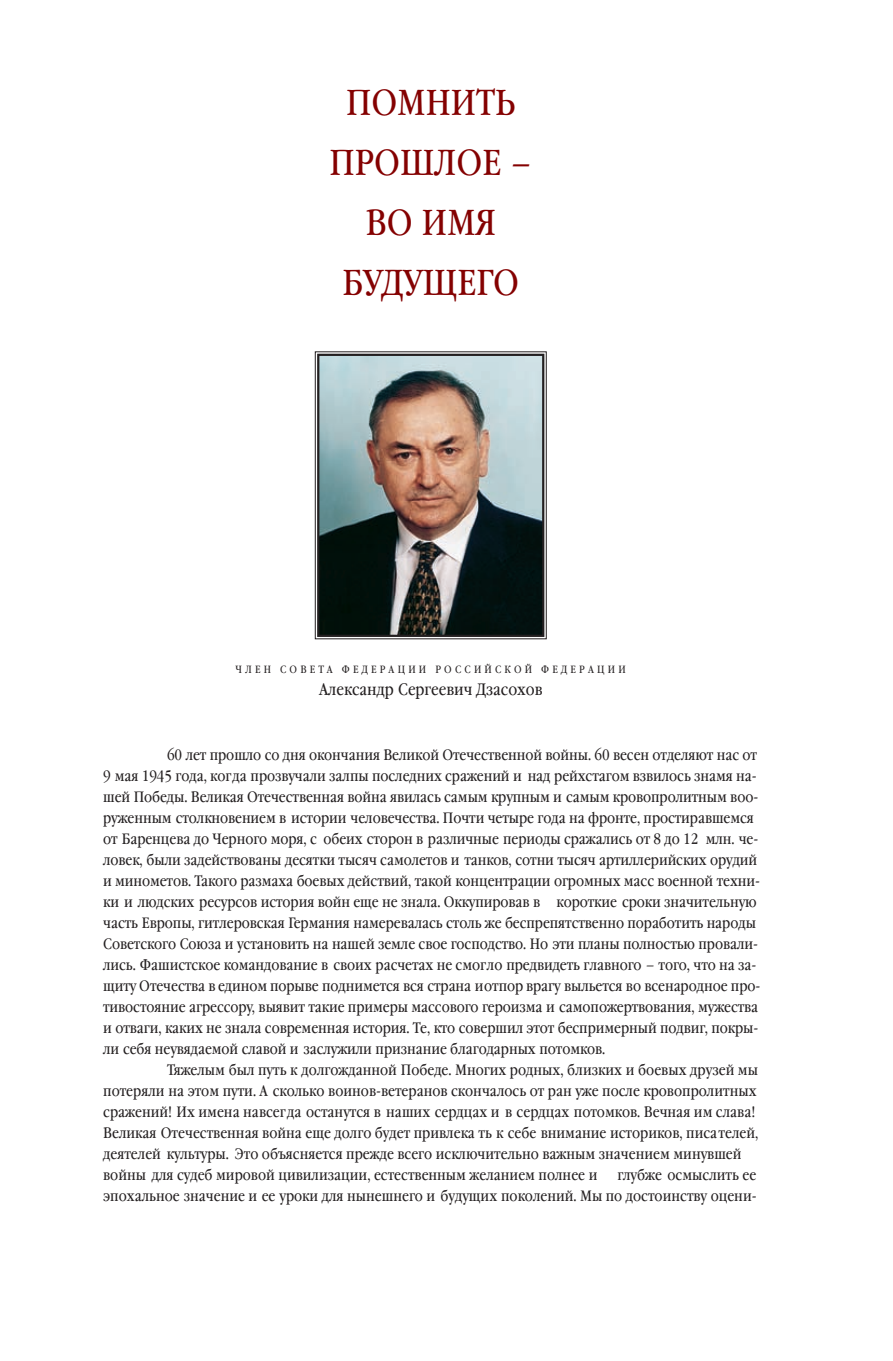
<style>
.page{position:relative;width:893px;height:1361px;background:#fff}
.page>*{position:absolute;margin:0;border:0;box-sizing:border-box;transform-origin:0 0}
.t1{font:36px/60px "Garamond Book Narrow C";color:#840101;text-align:center}
.t2{font:16.5px "Garamond Book Narrow C";color:#231f20}
.t3{font:15px/21px "Garamond Book Narrow C";letter-spacing:-.005em;color:#231f20;text-align:right}
.t4{font:10.5px "Garamond Book Narrow C";letter-spacing:.305em;color:#231f20}
</style>
<div class="page">
<img style="left:314px;top:351px;width:233px;height:289px">
<h1 class="t1" style="left:329px;top:73px;width:204px">ПОМНИТЬ<br>ПРОШЛОЕ –<br>ВО ИМЯ<br>БУДУЩЕГО</h1>
<p class="t4" style="left:236px;top:663px;width:392px">ЧЛЕН СОВЕТА ФЕДЕРАЦИИ РОССИЙСКОЙ ФЕДЕРАЦИИ</p>
<p class="t2" style="left:319px;top:680px;width:225px">Александр Сергеевич Дзасохов</p>
<p class="t3" style="left:167px;top:745px;width:591px">60 лет прошло со дня окончания Великой Отечественной войны. 60 весен отделяют нас от</p>
<p class="t3" style="left:103px;top:766px;width:655px">9 мая 1945 года, когда прозвучали залпы последних сражений и над рейхстагом взвилось знамя на-</p>
<p class="t3" style="left:103px;top:787px;width:656px">шей Победы. Великая Отечественная война явилась самым крупным и самым кровопролитным воо-</p>
<p class="t3" style="left:103px;top:808px;width:652px">руженным столкновением в истории человечества. Почти четыре года на фронте, простиравшемся</p>
<p class="t3" style="left:103px;top:829px;width:656px">от Баренцева до Черного моря, с обеих сторон в различные периоды сражались от 8 до 12 млн. че-</p>
<p class="t3" style="left:103px;top:850px;width:655px">ловек, были задействованы десятки тысяч самолетов и танков, сотни тысяч артиллерийских орудий</p>
<p class="t3" style="left:103px;top:871px;width:658px">и минометов. Такого размаха боевых действий, такой концентрации огромных масс военной техни-</p>
<p class="t3" style="left:103px;top:892px;width:655px">ки и людских ресурсов история войн еще не знала. Оккупировав в короткие сроки значительную</p>
<p class="t3" style="left:103px;top:913px;width:654px">часть Европы, гитлеровская Германия намеревалась столь же беспрепятственно поработить народы</p>
<p class="t3" style="left:103px;top:934px;width:656px">Советского Союза и установить на нашей земле свое господство. Но эти планы полностью провали-</p>
<p class="t3" style="left:103px;top:955px;width:654px">лись. Фашистское командование в своих расчетах не смогло предвидеть главного – того, что на за-</p>
<p class="t3" style="left:103px;top:976px;width:658px">щиту Отечества в едином порыве поднимется вся страна иотпор врагу выльется во всенародное про-</p>
<p class="t3" style="left:103px;top:997px;width:656px">тивостояние агрессору, выявит такие примеры массового героизма и самопожертвования, мужества</p>
<p class="t3" style="left:103px;top:1018px;width:656px">и отваги, каких не знала современная история. Те, кто совершил этот беспримерный подвиг, покры-</p>
<p class="t3" style="left:103px;top:1039px;width:503px">ли себя неувядаемой славой и заслужили признание благодарных потомков.</p>
<p class="t3" style="left:167px;top:1060px;width:592px">Тяжелым был путь к долгожданной Победе. Многих родных, близких и боевых друзей мы</p>
<p class="t3" style="left:103px;top:1081px;width:654px">потеряли на этом пути. А сколько воинов-ветеранов скончалось от ран уже после кровопролитных</p>
<p class="t3" style="left:103px;top:1102px;width:653px">сражений! Их имена навсегда останутся в наших сердцах и в сердцах потомков. Вечная им слава!</p>
<p class="t3" style="left:103px;top:1123px;width:656px">Великая Отечественная война еще долго будет привлека ть к себе внимание историков, писателей,</p>
<p class="t3" style="left:103px;top:1144px;width:640px">деятелей культуры. Это объясняется прежде всего исключительно важным значением минувшей</p>
<p class="t3" style="left:103px;top:1165px;width:495px">войны для судеб мировой цивилизации, естественным желанием полнее и</p>
<p class="t3" style="left:103px;top:1165px;width:655px">глубже осмыслить ее<br>эпохальное значение и ее уроки для нынешнего и будущих поколений. Мы по достоинству оцени-</p>
</div>
